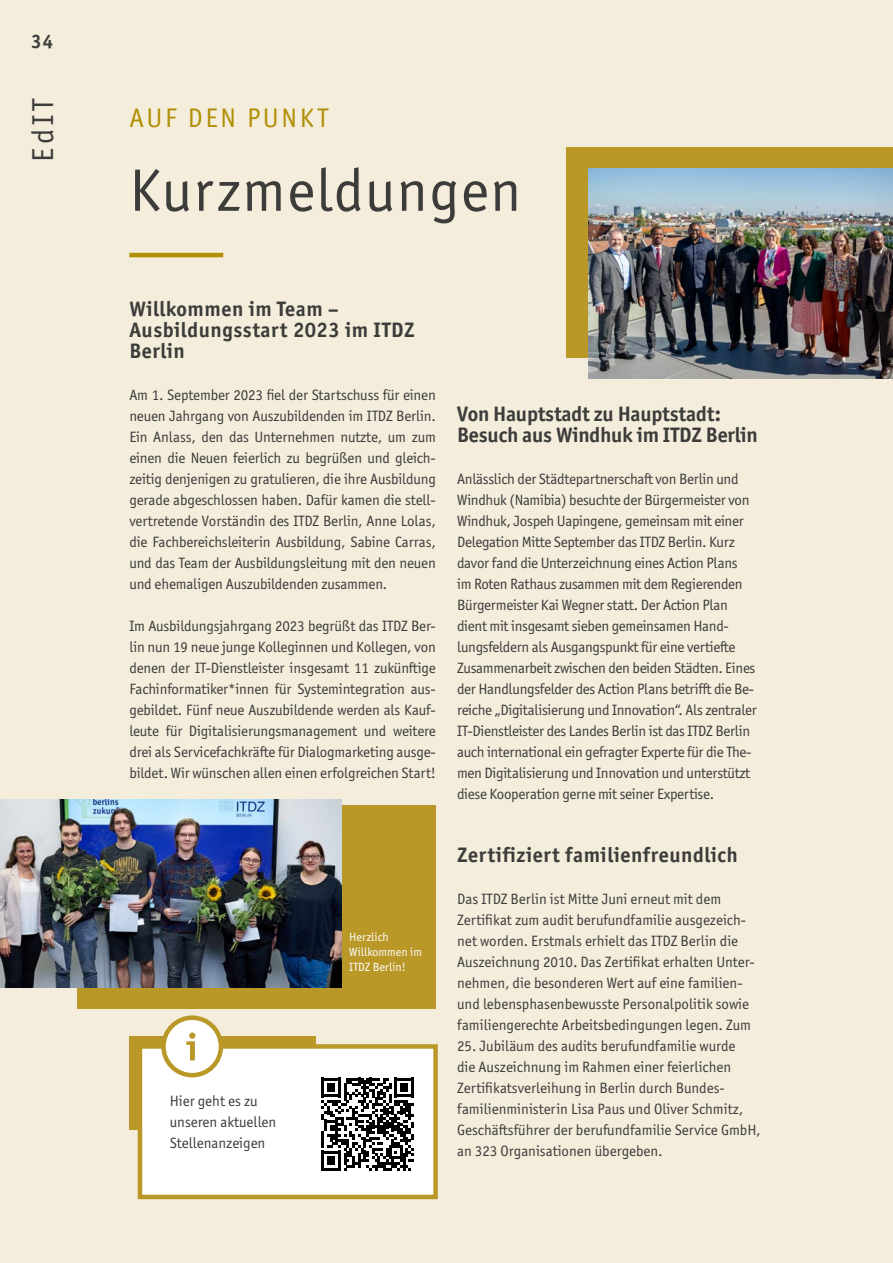
<style>
.page{position:relative;width:893px;height:1263px;background:#f4eddb}
.page>*{position:absolute;margin:0;border:0;box-sizing:border-box;transform-origin:0 0}
.t1{font:60px "Officina Sans ITC Pro";letter-spacing:.025em;color:#3c3c3b}
.t2{font:30.3px "Officina Sans ITC Pro";color:#3c3c3b}
.t3{font:27px "Officina Sans ITC Pro";letter-spacing:.1em;color:#b18f06}
.t4{font:700 21px/21px "Officina Sans ITC Pro";letter-spacing:.025em;color:#3c3c3b}
.t5{font:700 21px/21px "Officina Sans ITC Pro";letter-spacing:-.01em;color:#3c3c3b}
.t6{font:700 19.5px "Officina Sans ITC Pro";color:#3c3c3b}
.t7{font:15px/21px "Officina Sans ITC Pro";letter-spacing:-.01em;color:#3c3c3b}
.t8{font:12px/15px "Officina Sans ITC Pro";color:#fff}
</style>
<div class="page">
<div style="left:78px;top:805px;width:358px;height:203px;background:#b99828"></div>
<hr style="left:129px;top:253px;width:94px;height:4px;background:#b18f06">
<img style="left:0;top:799px;width:341px;height:188px">
<div style="left:129px;top:1036px;width:186px;height:93px;background:#b99828"></div>
<div style="left:138px;top:1044px;width:300px;height:155px;background:#fff;border:4px solid #b99828"></div>
<div style="left:163px;top:1018px;width:58px;height:57px;background:#fff;border-radius:50%"></div>
<div style="left:161px;top:1015px;width:62px;height:62px;border:4px solid #b99828;border-radius:50%"></div>
<svg style="left:186px;top:1032px;width:9px;height:28px"></svg>
<svg style="left:321px;top:1078px;width:93px;height:92px"></svg>
<div style="left:567px;top:148px;width:326px;height:210px;background:#b99828"></div>
<img style="left:588px;top:169px;width:305px;height:210px">
<h3 class="t6" style="left:31px;top:29px;width:23px">34</h3>
<h2 class="t2" style="left:25px;top:162px;width:65px;rotate:-90deg">EdIT</h2>
<h3 class="t3" style="left:129px;top:102px;width:201px">AUF DEN PUNKT</h3>
<h1 class="t1" style="left:129px;top:155px;width:393px">Kurzmeldungen</h1>
<h3 class="t4" style="left:129px;top:298px;width:287px">Willkommen im Team –<br>Ausbildungsstart 2023 im ITDZ<br>Berlin</h3>
<p class="t7" style="left:129px;top:384px;width:308px;text-align:justify">Am 1. September 2023 fiel der Startschuss für einen neuen Jahrgang von Auszubildenden im ITDZ Berlin.<br>Ein Anlass, den das Unternehmen nutzte, um zum einen die Neuen feierlich zu begrüßen und gleich&shy;zeitig denjenigen zu gratulieren, die ihre Ausbildung gerade abgeschlossen haben. Dafür kamen die stell&shy;vertretende Vorständin des ITDZ Berlin, Anne Lolas, die Fachbereichsleiterin Ausbildung, Sabine Carras, und das Team der Ausbildungsleitung mit den neuen und ehemaligen Auszubildenden zusammen.</p>
<p class="t7" style="left:129px;top:615px;width:308px;text-align:justify">Im Ausbildungsjahrgang 2023 begrüßt das ITDZ Ber&shy;lin nun 19 neue junge Kolleginnen und Kollegen, von denen der IT-Dienstleister insgesamt 11 zukünftige Fachinformatiker*innen für Systemintegration aus&shy;gebildet. Fünf neue Auszubildende werden als Kauf&shy;leute für Digitalisierungsmanagement und weitere drei als Servicefachkräfte für Dialogmarketing ausge&shy;bildet. Wir wünschen allen einen erfolgreichen Start!</p>
<p class="t7" style="left:170px;top:1090px;width:108px">Hier geht es zu unseren aktuellen<br>Stellenanzeigen</p>
<p class="t8" style="left:349px;top:930px;width:74px">Herzlich<br>Willkommen im<br>ITDZ Berlin!</p>
<h3 class="t5" style="left:457px;top:403px;width:302px">Von Hauptstadt zu Hauptstadt:<br>Besuch aus Windhuk im ITDZ Berlin</h3>
<p class="t7" style="left:457px;top:468px;width:301px">Anlässlich der Städtepartnerschaft von Berlin und Windhuk (Namibia) besuchte der Bürgermeister von Windhuk, Jospeh Uapingene, gemeinsam mit einer Delegation Mitte September das ITDZ Berlin. Kurz davor fand die Unterzeichnung eines Action Plans<br>im Roten Rathaus zusammen mit dem Regierenden Bürgermeister Kai Wegner statt. Der Action Plan dient mit insgesamt sieben gemeinsamen Hand&shy;lungsfeldern als Ausgangspunkt für eine vertiefte Zusammenarbeit zwischen den beiden Städten. Eines der Handlungsfelder des Action Plans betrifft die Be&shy;reiche „Digitalisierung und Innovation“. Als zentraler IT-Dienstleister des Landes Berlin ist das ITDZ Berlin auch international ein gefragter Experte für die The&shy;men Digitalisierung und Innovation und unterstützt diese Kooperation gerne mit seiner Expertise.</p>
<h3 class="t4" style="left:457px;top:844px;width:282px">Zertifiziert familienfreundlich</h3>
<p class="t7" style="left:457px;top:888px;width:299px">Das ITDZ Berlin ist Mitte Juni erneut mit dem Zertifikat zum audit berufundfamilie ausgezeich&shy;net worden. Erstmals erhielt das ITDZ Berlin die Auszeichnung 2010. Das Zertifikat erhalten Unter&shy;nehmen, die besonderen Wert auf eine familien&shy;und lebensphasenbewusste Personalpolitik sowie familiengerechte Arbeitsbedingungen legen. Zum</p>
<p class="t7" style="left:457px;top:1035px;width:305px">25. Jubiläum des audits berufundfamilie wurde<br>die Auszeichnung im Rahmen einer feierlichen Zertifikatsverleihung in Berlin durch Bundes&shy;familienministerin Lisa Paus und Oliver Schmitz, Geschäftsführer der berufundfamilie Service GmbH, an 323 Organisationen übergeben.</p>
</div>
